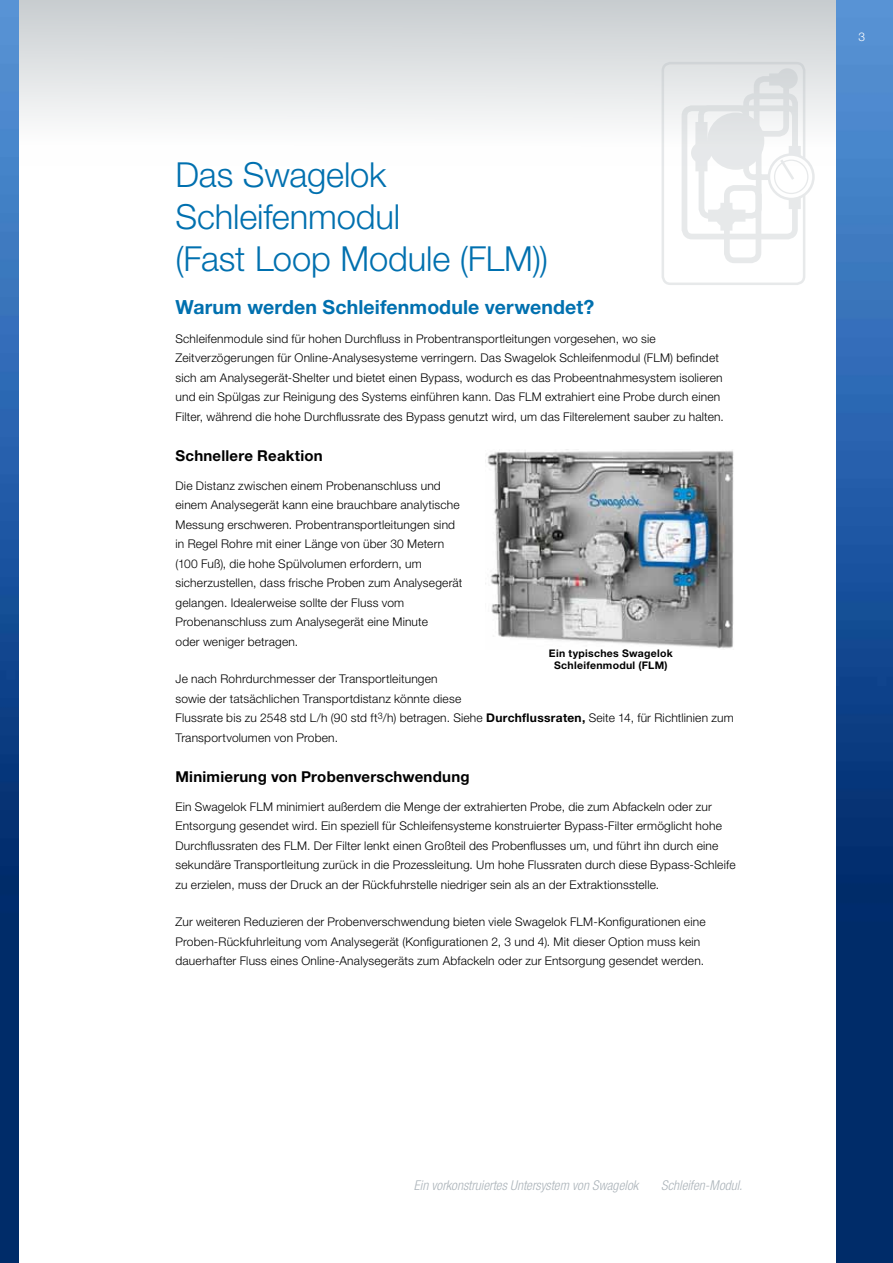
<style>
.page{position:relative;width:893px;height:1263px;background:#fff}
.page>*{position:absolute;margin:0;border:0;box-sizing:border-box;transform-origin:0 0}
.t1{font:300 34.5px/42px "Helvetica Neue LT Std";letter-spacing:-.005em;color:#0070af}
.Subhead_1{font:700 19.5px "Helvetica Neue LT Std";letter-spacing:.005em;color:#0070af}
.Subhead_2{font:700 15px "Helvetica Neue LT Std";letter-spacing:.015em;color:#000}
.t2{font:italic 300 condensed 13.5px "Helvetica Neue LT Std";color:#acb4ba}
.Body{font:300 12px/19.5px "Helvetica Neue LT Std";letter-spacing:.015em;color:#000}
.t3{font:300 12px "Helvetica Neue LT Std";color:#fff}
.t4{font:700 10.5px/12px "Helvetica Neue LT Std";letter-spacing:.025em;color:#000;text-align:center}
.s1{font-weight:700}
</style>
<div class="page">
<div style="left:0;top:0;width:864px;height:166px;background:linear-gradient(to bottom,#c8cdd0,#fff)"></div>
<img style="left:836px;top:0;width:57px;height:1263px">
<img style="left:0;top:0;width:18px;height:1263px">
<img style="left:487px;top:449px;width:247px;height:200px">
<div style="left:682px;top:105px;width:116px;height:134px;border:6px solid #b0b7bb;border-radius:8px"></div>
<div style="left:695px;top:122px;width:12px;height:49px;background:#edeeef"></div>
<div style="left:691px;top:143px;width:21px;height:20px;background:#e6e8ea;border-radius:50%"></div>
<div style="left:754px;top:76px;width:35px;height:61px;border:6px solid #b0b7bb;border-radius:8px"></div>
<div style="left:777px;top:68px;width:21px;height:21px;background:#d4d7d9;border-radius:50%"></div>
<div style="left:662px;top:62px;width:143px;height:223px;border:3px solid #b0b7bb;border-radius:8px"></div>
<svg style="left:769px;top:155px;width:44px;height:44px"></svg>
<div style="left:768px;top:153px;width:47px;height:47px;border:3px solid #b0b7bb;border-radius:50%"></div>
<div style="left:775px;top:160px;width:33px;height:33px;background:#fff;border-radius:50%"></div>
<div style="left:774px;top:160px;width:34px;height:34px;border:1px solid #b0b7bb;border-radius:50%"></div>
<svg style="left:696px;top:90px;width:105px;height:173px"></svg>
<div style="left:769px;top:73px;width:21px;height:13px;background:#d4d8da"></div>
<p class="t1" style="left:176px;top:153px;width:374px">Das Swagelok<br>Schleifenmodul<br>(Fast Loop Module (FLM))</p>
<p class="Subhead_1" style="left:176px;top:295px;width:420px">Warum werden Schleifenmodule verwendet?</p>
<p class="Body" style="left:176px;top:328px;width:550px">Schleifenmodule sind für hohen Durchfluss in Probentransportleitungen vorgesehen, wo sie Zeitverzögerungen für Online-Analysesysteme verringern. Das Swagelok Schleifenmodul (FLM) befindet sich am Analysegerät-Shelter und bietet einen Bypass, wodurch es das Probeentnahmesystem isolieren und ein Spülgas zur Reinigung des Systems einführen kann. Das FLM extrahiert eine Probe durch einen Filter, während die hohe Durchflussrate des Bypass genutzt wird, um das Filterelement sauber zu halten.</p>
<p class="Subhead_2" style="left:176px;top:447px;width:144px">Schnellere Reaktion￼</p>
<p class="Body" style="left:176px;top:475px;width:288px">Die Distanz zwischen einem Probenanschluss und einem Analysegerät kann eine brauchbare analytische Messung erschweren. Probentransportleitungen sind in Regel Rohre mit einer Länge von über 30 Metern (100 Fuß), die hohe Spülvolumen erfordern, um sicherzustellen, dass frische Proben zum Analysegerät gelangen. Idealerweise sollte der Fluss vom Probenanschluss zum Analysegerät eine Minute<br>oder weniger betragen.</p>
<p class="Body" style="left:176px;top:669px;width:560px">Je nach Rohrdurchmesser der Transportleitungen<br>sowie der tatsächlichen Transportdistanz könnte diese<br>Flussrate bis zu 2548 std L/h (90 std ft<sup>3</sup>/h) betragen. Siehe <span class="s1">Durchflussraten,</span> Seite 14, für Richtlinien zum Transportvolumen von Proben.</p>
<p class="Subhead_2" style="left:176px;top:768px;width:296px">Minimierung von Probenverschwendung</p>
<p class="Body" style="left:176px;top:796px;width:562px">Ein Swagelok FLM minimiert außerdem die Menge der extrahierten Probe, die zum Abfackeln oder zur Entsorgung gesendet wird. Ein speziell für Schleifensysteme konstruierter Bypass-Filter ermöglicht hohe Durchflussraten des FLM. Der Filter lenkt einen Großteil des Probenflusses um, und führt ihn durch eine sekundäre Transportleitung zurück in die Prozessleitung. Um hohe Flussraten durch diese Bypass-Schleife zu erzielen, muss der Druck an der Rückfuhrstelle niedriger sein als an der Extraktionsstelle.</p>
<p class="Body" style="left:176px;top:912px;width:532px">Zur weiteren Reduzieren der Probenverschwendung bieten viele Swagelok FLM-Konfigurationen eine<br>Proben-Rückfuhrleitung vom Analysegerät (Konfigurationen 2, 3 und 4). Mit dieser Option muss kein dauerhafter Fluss eines Online-Analysegeräts zum Abfackeln oder zur Entsorgung gesendet werden.</p>
<p class="t4" style="left:549px;top:647px;width:125px">Ein typisches Swagelok<br>Schleifenmodul (FLM)</p>
<p class="t2" style="left:414px;top:1178px;width:226px">Ein vorkonstruiertes Untersystem von Swagelok</p>
<p class="t2" style="left:661px;top:1178px;width:83px">Schleifen-Modul.</p>
<p class="t3" style="left:858px;top:29px;width:8px">3</p>
</div>
